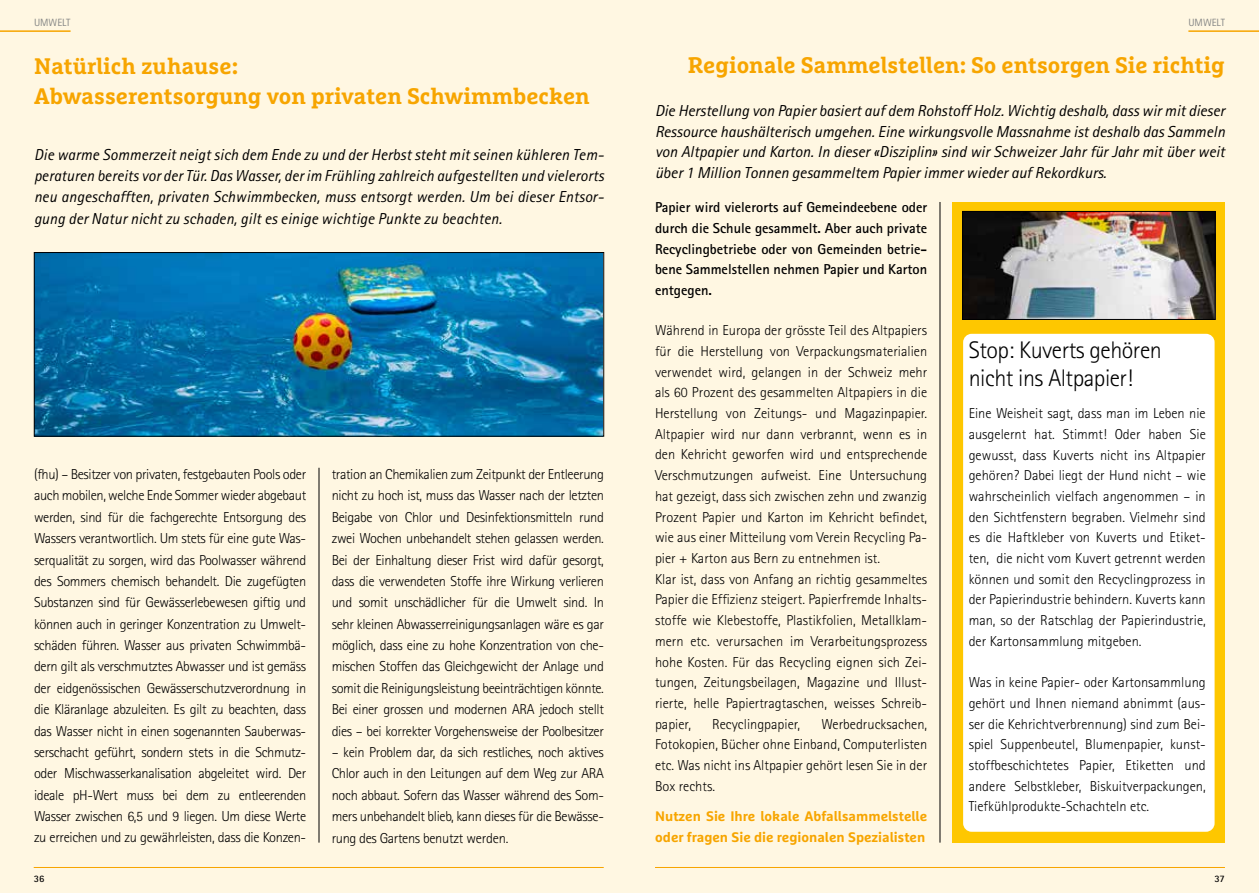
<style>
.page{position:relative;width:1259px;height:893px;background:#fff}
.page>*{position:absolute;margin:0;border:0;box-sizing:border-box;transform-origin:0 0}
.t1{font:300 24px/28.8px "Rotis Sans Serif";letter-spacing:-.02em;color:#000}
.t2{font:700 22.5px/30px "Marselis Slab Pro";color:#f7a500}
.t3{font:italic 15.9px/21.3px "Rotis Sans Serif";letter-spacing:.005em;color:#000;text-align:justify}
.t4{font:300 14.4px/20.7px "Rotis Sans Serif";color:#000;text-align:justify}
.t5{font:700 14.4px/20.7px "Rotis Sans Serif";color:#000;text-align:justify}
.t6{font:700 13.8px/21px "Marselis Pro";color:#f7a500}
.t7{font:10.5px "Rotis Sans Serif";color:#868786}
.t8{font:700 9.9px "Rotis Sans Serif";color:#000}
</style>
<div class="page">
<div style="left:0;top:0;width:629px;height:893px;background:#fff7e2"></div>
<hr style="left:0;top:30px;width:71px;height:2px;background:#f7a500">
<hr style="left:34px;top:867px;width:570px;height:1px;background:#f7a500">
<hr style="left:319px;top:468px;width:1px;height:375px;background:#000">
<img style="left:36px;top:254px;width:566px;height:180px">
<div style="left:34px;top:252px;width:570px;height:184px;border:1px solid #000"></div>
<div style="left:629px;top:0;width:630px;height:893px;background:#fff7e2"></div>
<hr style="left:655px;top:867px;width:570px;height:1px;background:#f7a500">
<hr style="left:1188px;top:30px;width:71px;height:2px;background:#f7a500">
<hr style="left:939px;top:202px;width:1px;height:641px;background:#000">
<div style="left:952px;top:202px;width:273px;height:641px;background:#fec700"></div>
<div style="left:963px;top:334px;width:251px;height:498px;background:#fff;border-radius:9px"></div>
<img style="left:964px;top:213px;width:249px;height:105px">
<div style="left:962px;top:211px;width:253px;height:109px;border:1px solid #000"></div>
<p class="t7" style="left:34px;top:16px;width:38px">UMWELT</p>
<h2 class="t2" style="left:34px;top:50px;width:557px">Natürlich zuhause:<br>Abwasserentsorgung von privaten Schwimmbecken</h2>
<p class="t3" style="left:34px;top:144px;width:571px">Die warme Sommerzeit neigt sich dem Ende zu und der Herbst steht mit seinen kühleren Tem&shy;peraturen bereits vor der Tür. Das Wasser, der im Frühling zahlreich aufgestellten und vielerorts neu angeschafften, privaten Schwimmbecken, muss entsorgt werden. Um bei dieser Entsor&shy;gung der Natur nicht zu schaden, gilt es einige wichtige Punkte zu beachten.</p>
<p class="t4" style="left:34px;top:464px;width:274px;line-height:21.3px">(fhu) – Besitzer von privaten, festgebauten Pools oder auch mobilen, welche Ende Sommer wieder abgebaut werden, sind für die fachgerechte Entsorgung des Wassers verantwortlich. Um stets für eine gute Was&shy;serqualität zu sorgen, wird das Poolwasser während des Sommers chemisch behandelt. Die zugefügten Substanzen sind für Gewässerlebewesen giftig und können auch in geringer Konzentration zu Umwelt&shy;schäden führen. Wasser aus privaten Schwimmbä&shy;dern gilt als verschmutztes Abwasser und ist gemäss der eidgenössischen Gewässerschutzverordnung in die Kläranlage abzuleiten. Es gilt zu beachten, dass das Wasser nicht in einen sogenannten Sauberwas&shy;serschacht geführt, sondern stets in die Schmutz&shy;oder Mischwasserkanalisation abgeleitet wird. Der ideale pH-Wert muss bei dem zu entleerenden Wasser zwischen 6,5 und 9 liegen. Um diese Werte zu erreichen und zu gewährleisten, dass die Konzen-</p>
<p class="t4" style="left:332px;top:463px;width:274px;line-height:21.5px">tration an Chemikalien zum Zeitpunkt der Entleerung nicht zu hoch ist, muss das Wasser nach der letzten Beigabe von Chlor und Desinfektionsmitteln rund zwei Wochen unbehandelt stehen gelassen werden.<br>Bei der Einhaltung dieser Frist wird dafür gesorgt, dass die verwendeten Stoffe ihre Wirkung verlieren und somit unschädlicher für die Umwelt sind. In sehr kleinen Abwasserreinigungsanlagen wäre es gar möglich, dass eine zu hohe Konzentration von che&shy;mischen Stoffen das Gleichgewicht der Anlage und somit die Reinigungsleistung beeinträchtigen könnte.<br>Bei einer grossen und modernen ARA jedoch stellt dies – bei korrekter Vorgehensweise der Poolbesitzer</p>
<p class="t4" style="left:332px;top:741px;width:274px;line-height:21.5px">– kein Problem dar, da sich restliches, noch aktives Chlor auch in den Leitungen auf dem Weg zur ARA noch abbaut. Sofern das Wasser während des Som&shy;mers unbehandelt blieb, kann dieses für die Bewässe&shy;rung des Gartens benutzt werden.</p>
<p class="t8" style="left:34px;top:872px;width:12px">36</p>
<p class="t7" style="left:1188px;top:16px;width:38px">UMWELT</p>
<h2 class="t2" style="left:688px;top:50px;width:538px">Regionale Sammelstellen: So entsorgen Sie richtig</h2>
<p class="t3" style="left:655px;top:100px;width:571px;line-height:20.7px">Die Herstellung von Papier basiert auf dem Rohstoff Holz. Wichtig deshalb, dass wir mit dieser Ressource haushälterisch umgehen. Eine wirkungsvolle Massnahme ist deshalb das Sammeln von Altpapier und Karton. In dieser «Disziplin» sind wir Schweizer Jahr für Jahr mit über weit über 1 Million Tonnen gesammeltem Papier immer wieder auf Rekordkurs.</p>
<p class="t5" style="left:655px;top:197px;width:274px">Papier wird vielerorts auf Gemeindeebene oder durch die Schule gesammelt. Aber auch private Recyclingbetriebe oder von Gemeinden betrie&shy;bene Sammelstellen nehmen Papier und Karton entgegen.</p>
<p class="t4" style="left:655px;top:320px;width:274px;text-align:left">Während in Europa der grösste Teil des Altpapiers für die Herstellung von Verpackungsmaterialien verwendet wird, gelangen in der Schweiz mehr als 60 Prozent des gesammelten Altpapiers in die Herstellung von Zeitungs- und Magazinpapier.<br>Altpapier wird nur dann verbrannt, wenn es in den Kehricht geworfen wird und entsprechende Verschmutzungen aufweist. Eine Untersuchung hat gezeigt, dass sich zwischen zehn und zwanzig Prozent Papier und Karton im Kehricht befindet, wie aus einer Mitteilung vom Verein Recycling Pa&shy;pier + Karton aus Bern zu entnehmen ist.<br>Klar ist, dass von Anfang an richtig gesammeltes Papier die Effizienz steigert. Papierfremde Inhalts&shy;stoffe wie Klebestoffe, Plastikfolien, Metallklam&shy;mern etc. verursachen im Verarbeitungsprozess hohe Kosten. Für das Recycling eignen sich Zei&shy;tungen, Zeitungsbeilagen, Magazine und Illust&shy;rierte, helle Papiertragtaschen, weisses Schreib&shy;papier,</p>
<p class="t4" style="left:655px;top:713px;width:274px;text-indent:166px">Werbedrucksachen, Fotokopien, Bücher ohne Einband, Computerlisten etc. Was nicht ins Altpapier gehört lesen Sie in der Box rechts.</p>
<p class="t4" style="left:712px;top:713px;width:90px">Recyclingpapier,</p>
<p class="t6" style="left:655px;top:806px;width:273px">Nutzen Sie Ihre lokale Abfallsammelstelle oder fragen Sie die regionalen Spezialisten</p>
<h1 class="t1" style="left:968px;top:335px;width:195px">Stop: Kuverts gehören nicht ins Altpapier!</h1>
<p class="t4" style="left:968px;top:403px;width:239px">Eine Weisheit sagt, dass man im Leben nie ausgelernt hat. Stimmt! Oder haben Sie gewusst, dass Kuverts nicht ins Altpapier gehören? Dabei liegt der Hund nicht – wie wahrscheinlich vielfach angenommen – in den Sichtfenstern begraben. Vielmehr sind es die Haftkleber von Kuverts und Etiket&shy;ten, die nicht vom Kuvert getrennt werden können und somit den Recyclingprozess in der Papierindustrie behindern. Kuverts kann man, so der Ratschlag der Papierindustrie, der Kartonsammlung mitgeben.</p>
<p class="t4" style="left:968px;top:672px;width:239px">Was in keine Papier- oder Kartonsammlung gehört und Ihnen niemand abnimmt (aus&shy;ser die Kehrichtverbrennung) sind zum Bei&shy;spiel Suppenbeutel, Blumenpapier, kunst&shy;stoffbeschichtetes Papier, Etiketten und andere Selbstkleber, Biskuitverpackungen, Tiefkühlprodukte-Schachteln etc.</p>
<p class="t8" style="left:1214px;top:872px;width:12px">37</p>
</div>
